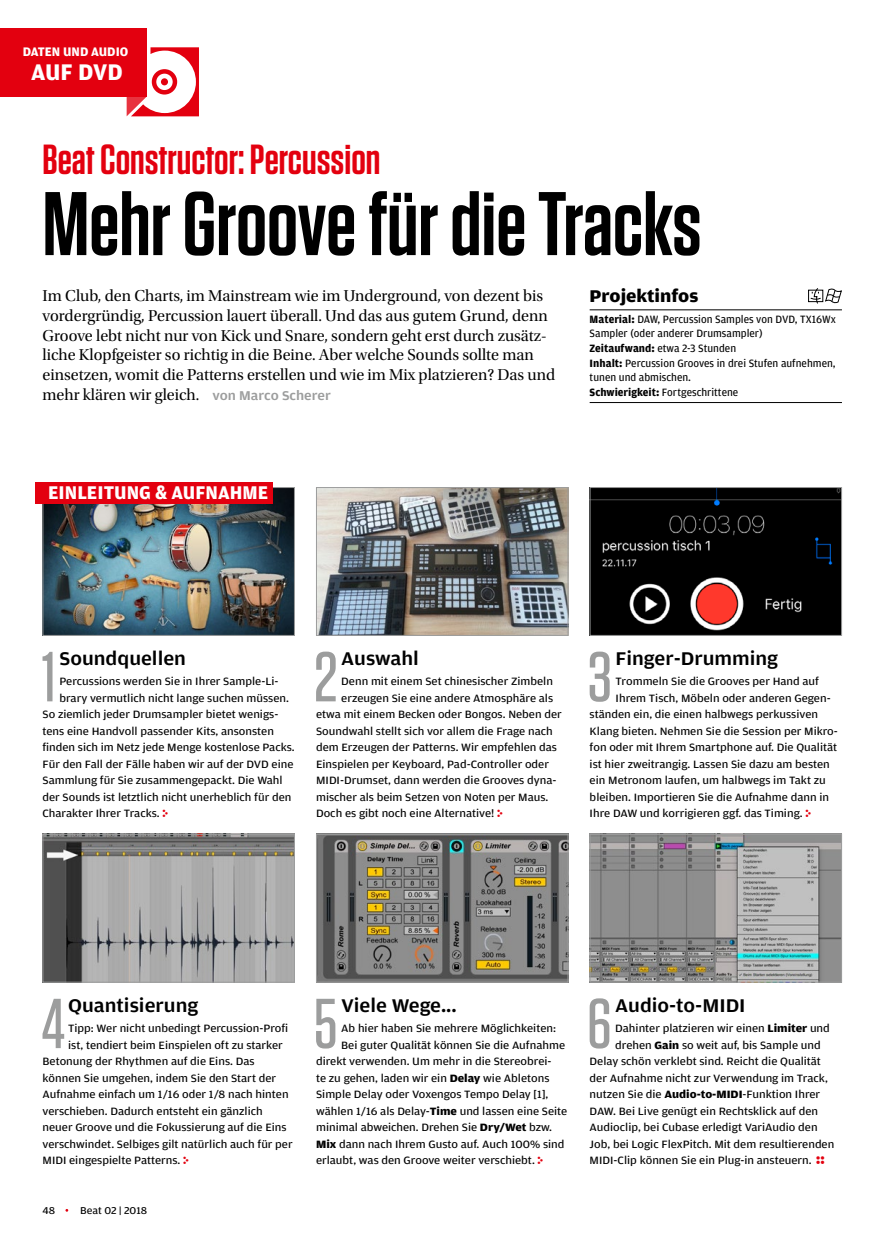
<style>
.page{position:relative;width:893px;height:1234px;background:#fff}
.page>*{position:absolute;margin:0;border:0;box-sizing:border-box;transform-origin:0 0}
.t1{font:600 90px "Tungsten";color:#000}
.t2{font:500 70.35px "Tungsten";color:#9c9d9d}
.t3{font:600 42px "Tungsten";color:#e3000f}
.t4{font:700 24px "Amplitude";letter-spacing:-.005em;color:#fff}
.t5{font:500 19.5px "Amplitude Wide";color:#000}
.t6{font:700 19.5px "Amplitude";color:#fff}
.t7{font:700 18px "Amplitude Wide";color:#000}
.t8{font:16.5px/19.8px "Utopia Std Subh";color:#000}
.t9{font:700 13.2px "Amplitude";color:#fff}
.t10{font:11.25px "Amplitude Wide";color:#000}
.t11{font:11.25px/14.7px "Amplitude";color:#000}
.t12{font:10.5px "Amplitude Wide";color:#000}
.s1{font-family:"Amplitude Wide";font-weight:500;font-size:13.5px;color:#9c9d9d}
.s2{font-weight:700}
.s3{font-family:"Click Bits Arrows 2";color:#e3000f}
.s4{font-family:"Click Bits Icons 3";color:#e3000f}
</style>
<div class="page">
<img style="left:45px;top:489px;width:248px;height:144px">
<div style="left:43px;top:487px;width:252px;height:148px;border:1px solid #9c9d9d"></div>
<img style="left:45px;top:835px;width:248px;height:145px">
<div style="left:43px;top:833px;width:252px;height:149px;border:1px solid #9c9d9d"></div>
<img style="left:318px;top:489px;width:248px;height:144px">
<div style="left:316px;top:487px;width:252px;height:148px;border:1px solid #9c9d9d"></div>
<img style="left:318px;top:835px;width:248px;height:145px">
<div style="left:316px;top:833px;width:252px;height:149px;border:1px solid #9c9d9d"></div>
<img style="left:592px;top:489px;width:248px;height:144px">
<div style="left:590px;top:487px;width:252px;height:148px;border:1px solid #9c9d9d"></div>
<img style="left:592px;top:835px;width:248px;height:145px">
<div style="left:590px;top:833px;width:252px;height:149px;border:1px solid #9c9d9d"></div>
<hr style="left:590px;top:309px;width:252px;height:1px;background:#000">
<hr style="left:590px;top:402px;width:252px;height:1px;background:#000">
<div style="left:808px;top:290px;width:15px;height:12px;border:1px solid #000"></div>
<svg style="left:810px;top:288px;width:32px;height:16px"></svg>
<div style="left:35px;top:482px;width:238px;height:21px;background:#e3000f"></div>
<svg style="left:127px;top:28px;width:72px;height:88px"></svg>
<div style="left:0;top:28px;width:146px;height:69px;background:#e3000f"></div>
<p class="t9" style="left:23px;top:44px;width:107px">DATEN UND AUDIO</p>
<h3 class="t4" style="left:31px;top:59px;width:93px">AUF DVD</h3>
<h3 class="t3" style="left:43px;top:137px;width:339px">Beat Constructor: Percussion</h3>
<h1 class="t1" style="left:43px;top:176px;width:661px">Mehr Groove für die Tracks</h1>
<p class="t8" style="left:43px;top:286px;width:514px">Im Club, den Charts, im Mainstream wie im Underground, von dezent bis vordergründig, Percussion lauert überall. Und das aus gutem Grund, denn Groove lebt nicht nur von Kick und Snare, sondern geht erst durch zusätz&shy;liche Klopfgeister so richtig in die Beine. Aber welche Sounds sollte man einsetzen, womit die Patterns erstellen und wie im Mix platzieren? Das und mehr klären wir gleich. <span class="s1">von Marco Scherer</span></p>
<h3 class="t7" style="left:590px;top:286px;width:110px">Projektinfos</h3>
<p class="t11" style="left:590px;top:312px;width:248px"><span class="s2">Material:</span> DAW, Percussion Samples von DVD, TX16Wx Sampler (oder anderer Drumsampler)<br><span class="s2">Zeitaufwand:</span> etwa 2-3 Stunden<br><span class="s2">Inhalt:</span> Percussion Grooves in drei Stufen aufnehmen, tunen und abmischen.<br><span class="s2">Schwierigkeit:</span> Fortgeschrittene</p>
<h3 class="t6" style="left:48px;top:482px;width:222px">EINLEITUNG &amp; AUFNAHME</h3>
<h2 class="t2" style="left:42px;top:640px;width:15px">1</h2>
<h3 class="t5" style="left:59px;top:647px;width:128px">Soundquellen</h3>
<p class="t10" style="left:59px;top:675px;width:221px">Percussions werden Sie in Ihrer Sample-Li-</p>
<p class="t10" style="left:59px;top:691px;width:231px">brary vermutlich nicht lange suchen müssen.</p>
<p class="t10" style="left:43px;top:708px;width:237px">So ziemlich jeder Drumsampler bietet wenigs-</p>
<p class="t10" style="left:43px;top:724px;width:233px">tens eine Handvoll passender Kits, ansonsten</p>
<p class="t10" style="left:43px;top:741px;width:254px">finden sich im Netz jede Menge kostenlose Packs.</p>
<p class="t10" style="left:43px;top:757px;width:253px">Für den Fall der Fälle haben wir auf der DVD eine</p>
<p class="t10" style="left:43px;top:774px;width:242px">Sammlung für Sie zusammengepackt. Die Wahl</p>
<p class="t10" style="left:43px;top:790px;width:250px">der Sounds ist letztlich nicht unerheblich für den</p>
<p class="t10" style="left:43px;top:807px;width:128px">Charakter Ihrer Tracks. <span class="s3">1</span></p>
<h2 class="t2" style="left:314px;top:640px;width:25px">2</h2>
<h3 class="t5" style="left:341px;top:647px;width:79px">Auswahl</h3>
<p class="t10" style="left:341px;top:675px;width:213px">Denn mit einem Set chinesischer Zimbeln</p>
<p class="t10" style="left:341px;top:691px;width:213px">erzeugen Sie eine andere Atmosphäre als</p>
<p class="t10" style="left:316px;top:708px;width:247px">etwa mit einem Becken oder Bongos. Neben der</p>
<p class="t10" style="left:316px;top:724px;width:238px">Soundwahl stellt sich vor allem die Frage nach</p>
<p class="t10" style="left:316px;top:741px;width:243px">dem Erzeugen der Patterns. Wir empfehlen das</p>
<p class="t10" style="left:316px;top:757px;width:234px">Einspielen per Keyboard, Pad-Controller oder</p>
<p class="t10" style="left:316px;top:774px;width:242px">MIDI-Drumset, dann werden die Grooves dyna-</p>
<p class="t10" style="left:316px;top:790px;width:234px">mischer als beim Setzen von Noten per Maus.</p>
<p class="t10" style="left:316px;top:807px;width:189px">Doch es gibt noch eine Alternative! <span class="s3">1</span></p>
<h2 class="t2" style="left:588px;top:640px;width:26px">3</h2>
<h3 class="t5" style="left:616px;top:647px;width:164px">Finger-Drumming</h3>
<p class="t10" style="left:616px;top:675px;width:205px">Trommeln Sie die Grooves per Hand auf</p>
<p class="t10" style="left:616px;top:691px;width:217px">Ihrem Tisch, Möbeln oder anderen Gegen-</p>
<p class="t10" style="left:590px;top:708px;width:230px">ständen ein, die einen halbwegs perkussiven</p>
<p class="t10" style="left:590px;top:724px;width:250px">Klang bieten. Nehmen Sie die Session per Mikro-</p>
<p class="t10" style="left:590px;top:741px;width:249px">fon oder mit Ihrem Smartphone auf. Die Qualität</p>
<p class="t10" style="left:590px;top:757px;width:242px">ist hier zweitrangig. Lassen Sie dazu am besten</p>
<p class="t10" style="left:590px;top:774px;width:238px">ein Metronom laufen, um halbwegs im Takt zu</p>
<p class="t10" style="left:590px;top:790px;width:241px">bleiben. Importieren Sie die Aufnahme dann in</p>
<p class="t10" style="left:590px;top:807px;width:223px">Ihre DAW und korrigieren ggf. das Timing. <span class="s3">1</span></p>
<h2 class="t2" style="left:41px;top:986px;width:25px">4</h2>
<h3 class="t5" style="left:68px;top:994px;width:132px">Quantisierung</h3>
<p class="t10" style="left:68px;top:1021px;width:221px">Tipp: Wer nicht unbedingt Percussion-Profi</p>
<p class="t10" style="left:68px;top:1038px;width:216px">ist, tendiert beim Einspielen oft zu starker</p>
<p class="t10" style="left:43px;top:1054px;width:214px">Betonung der Rhythmen auf die Eins. Das</p>
<p class="t10" style="left:43px;top:1071px;width:235px">können Sie umgehen, indem Sie den Start der</p>
<p class="t10" style="left:43px;top:1087px;width:248px">Aufnahme einfach um 1/16 oder 1/8 nach hinten</p>
<p class="t10" style="left:43px;top:1104px;width:222px">verschieben. Dadurch entsteht ein gänzlich</p>
<p class="t10" style="left:43px;top:1120px;width:246px">neuer Groove und die Fokussierung auf die Eins</p>
<p class="t10" style="left:43px;top:1137px;width:252px">verschwindet. Selbiges gilt natürlich auch für per</p>
<p class="t10" style="left:43px;top:1153px;width:148px">MIDI eingespielte Patterns. <span class="s3">1</span></p>
<p class="t12" style="left:43px;top:1204px;width:14px">48</p>
<p class="t12" style="left:80px;top:1204px;width:69px">Beat 02 | 2018</p>
<h2 class="t2" style="left:314px;top:986px;width:26px">5</h2>
<h3 class="t5" style="left:341px;top:994px;width:117px">Viele Wege...</h3>
<p class="t10" style="left:341px;top:1021px;width:216px">Ab hier haben Sie mehrere Möglichkeiten:</p>
<p class="t10" style="left:341px;top:1038px;width:225px">Bei guter Qualität können Sie die Aufnahme</p>
<p class="t10" style="left:316px;top:1054px;width:237px">direkt verwenden. Um mehr in die Stereobrei-</p>
<p class="t10" style="left:316px;top:1071px;width:235px">te zu gehen, laden wir ein <span class="s2">Delay</span> wie Abletons</p>
<p class="t10" style="left:316px;top:1087px;width:234px">Simple Delay oder Voxengos Tempo Delay [1],</p>
<p class="t10" style="left:316px;top:1104px;width:253px">wählen 1/16 als Delay-<span class="s2">Time</span> und lassen eine Seite</p>
<p class="t10" style="left:316px;top:1120px;width:238px">minimal abweichen. Drehen Sie <span class="s2">Dry/Wet</span> bzw.</p>
<p class="t10" style="left:316px;top:1137px;width:250px"><span class="s2">Mix</span> dann nach Ihrem Gusto auf. Auch 100% sind</p>
<p class="t10" style="left:316px;top:1153px;width:229px">erlaubt, was den Groove weiter verschiebt. <span class="s3">1</span></p>
<h2 class="t2" style="left:587px;top:986px;width:26px">6</h2>
<h3 class="t5" style="left:615px;top:994px;width:132px">Audio-to-MIDI</h3>
<p class="t10" style="left:615px;top:1021px;width:216px">Dahinter platzieren wir einen <span class="s2">Limiter</span> und</p>
<p class="t10" style="left:615px;top:1038px;width:207px">drehen <span class="s2">Gain</span> so weit auf, bis Sample und</p>
<p class="t10" style="left:590px;top:1054px;width:233px">Delay schön verklebt sind. Reicht die Qualität</p>
<p class="t10" style="left:590px;top:1071px;width:240px">der Aufnahme nicht zur Verwendung im Track,</p>
<p class="t10" style="left:590px;top:1087px;width:232px">nutzen Sie die <span class="s2">Audio-to-MIDI</span>-Funktion Ihrer</p>
<p class="t10" style="left:590px;top:1104px;width:230px">DAW. Bei Live genügt ein Rechtsklick auf den</p>
<p class="t10" style="left:590px;top:1120px;width:229px">Audioclip, bei Cubase erledigt VariAudio den</p>
<p class="t10" style="left:590px;top:1137px;width:246px">Job, bei Logic FlexPitch. Mit dem resultierenden</p>
<p class="t10" style="left:590px;top:1153px;width:237px">MIDI-Clip können Sie ein Plug-in ansteuern. <span class="s4">r</span></p>
</div>
